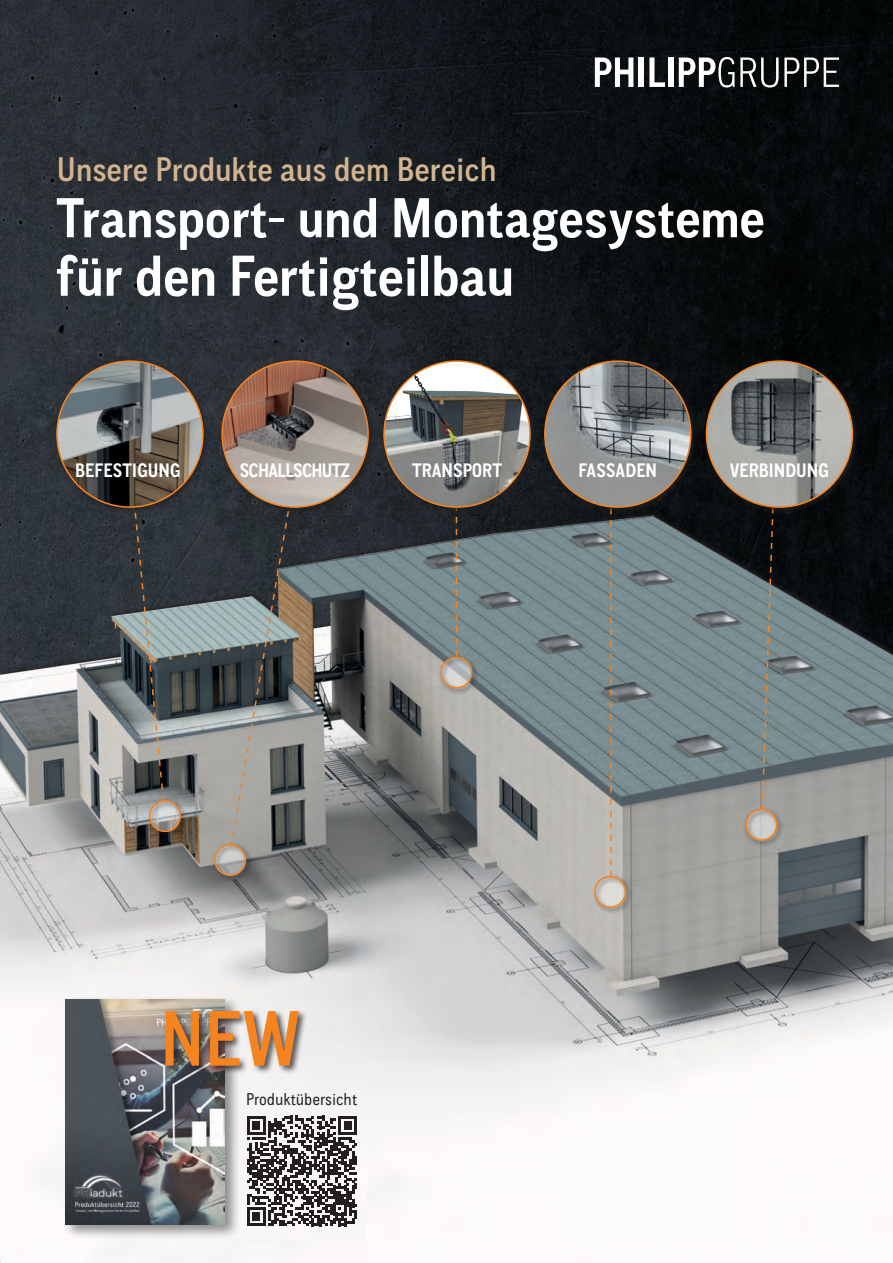
<style>
.page{position:relative;width:893px;height:1263px;background:#fff}
.page>*{position:absolute;margin:0;border:0;box-sizing:border-box;transform-origin:0 0}
.t1{font:500 78.45px "CA Normal";color:#f58420}
.t2{font:700 57.6px "CA Normal";color:#fff}
.t3{font:700 56.1px "CA Normal";color:#fff}
.t4{font:500 34.2px "CA Normal";color:#d3b491}
.t5{font:700 19.5px "CA Normal";color:#fff}
.t6{font:700 19.5px "CA Normal";letter-spacing:-.04em;color:#fff}
.t7{font:17.1px "CA Normal";color:#231f20}
</style>
<div class="page">
<img style="left:0;top:0;width:893px;height:504px">
<svg style="left:595px;top:58px;width:38px;height:29px"></svg>
<div style="left:639px;top:58px;width:5px;height:29px;background:#fff"></div>
<svg style="left:649px;top:58px;width:16px;height:29px"></svg>
<div style="left:668px;top:58px;width:5px;height:29px;background:#fff"></div>
<svg style="left:679px;top:57px;width:55px;height:31px"></svg>
<svg style="left:740px;top:58px;width:99px;height:30px;background:#46494a"></svg>
<img style="left:0;top:504px;width:893px;height:759px">
<svg style="left:129px;top:514px;width:36px;height:289px;background:#5c6162"></svg>
<div style="left:147px;top:798px;width:41px;height:41px;background:#231f20;opacity:.75"></div>
<div style="left:149px;top:800px;width:32px;height:32px;border:2px solid #f58420;border-radius:50%"></div>
<div style="left:54px;top:358px;width:156px;height:156px;background:#231f20;opacity:.75"></div>
<img style="left:57px;top:361px;width:146px;height:146px;border-radius:73px">
<svg style="left:229px;top:514px;width:67px;height:336px;background:#686c6a"></svg>
<div style="left:212px;top:842px;width:41px;height:41px;background:#231f20;opacity:.75"></div>
<div style="left:214px;top:844px;width:32px;height:32px;border:2px solid #f58420;border-radius:50%"></div>
<div style="left:219px;top:358px;width:156px;height:156px;background:#231f20;opacity:.75"></div>
<img style="left:222px;top:361px;width:146px;height:146px;border-radius:73px">
<div style="left:439px;top:655px;width:40px;height:40px;background:#231f20;opacity:.75"></div>
<div style="left:440px;top:656px;width:32px;height:32px;border:2px solid #f58420;border-radius:50%"></div>
<div style="left:592px;top:874px;width:41px;height:40px;background:#231f20;opacity:.75"></div>
<div style="left:594px;top:876px;width:32px;height:32px;border:2px solid #f58420;border-radius:50%"></div>
<div style="left:743px;top:807px;width:41px;height:40px;background:#231f20;opacity:.75"></div>
<div style="left:745px;top:809px;width:32px;height:32px;border:2px solid #f58420;border-radius:50%"></div>
<svg style="left:456px;top:514px;width:1px;height:142px"></svg>
<div style="left:381px;top:358px;width:156px;height:156px;background:#231f20;opacity:.75"></div>
<img style="left:384px;top:366px;width:146px;height:141px">
<svg style="left:610px;top:514px;width:2px;height:363px"></svg>
<svg style="left:761px;top:514px;width:14px;height:298px;background:#686e6b"></svg>
<div style="left:704px;top:358px;width:155px;height:156px;background:#231f20;opacity:.75"></div>
<img style="left:706px;top:361px;width:146px;height:146px;border-radius:73px">
<div style="left:542px;top:358px;width:156px;height:156px;background:#231f20;opacity:.75"></div>
<img style="left:545px;top:361px;width:146px;height:146px;border-radius:73px">
<div style="left:62px;top:995px;width:179px;height:245px;background:#231f20;opacity:.5"></div>
<img style="left:66px;top:999px;width:159px;height:225px">
<svg style="left:247px;top:1116px;width:110px;height:110px"></svg>
<div style="left:164px;top:1009px;width:144px;height:65px;background:#231f20;opacity:.75"></div>
<h3 class="t4" style="left:57px;top:146px;width:441px">Unsere Produkte aus dem Bereich</h3>
<h3 class="t3" style="left:56px;top:179px;width:710px">Transport- und Montagesysteme</h3>
<h2 class="t2" style="left:56px;top:236px;width:459px">für den Fertigteilbau</h2>
<p class="t5" style="left:75px;top:457px;width:107px">BEFESTIGUNG</p>
<p class="t6" style="left:240px;top:457px;width:112px">SCHALLSCHUTZ</p>
<p class="t5" style="left:412px;top:457px;width:92px">TRANSPORT</p>
<p class="t5" style="left:579px;top:457px;width:80px">FASSADEN</p>
<p class="t5" style="left:730px;top:457px;width:101px">VERBINDUNG</p>
<h1 class="t1" style="left:160px;top:985px;width:142px">NEW</h1>
<p class="t7" style="left:246px;top:1088px;width:113px">Produktübersicht</p>
</div>
